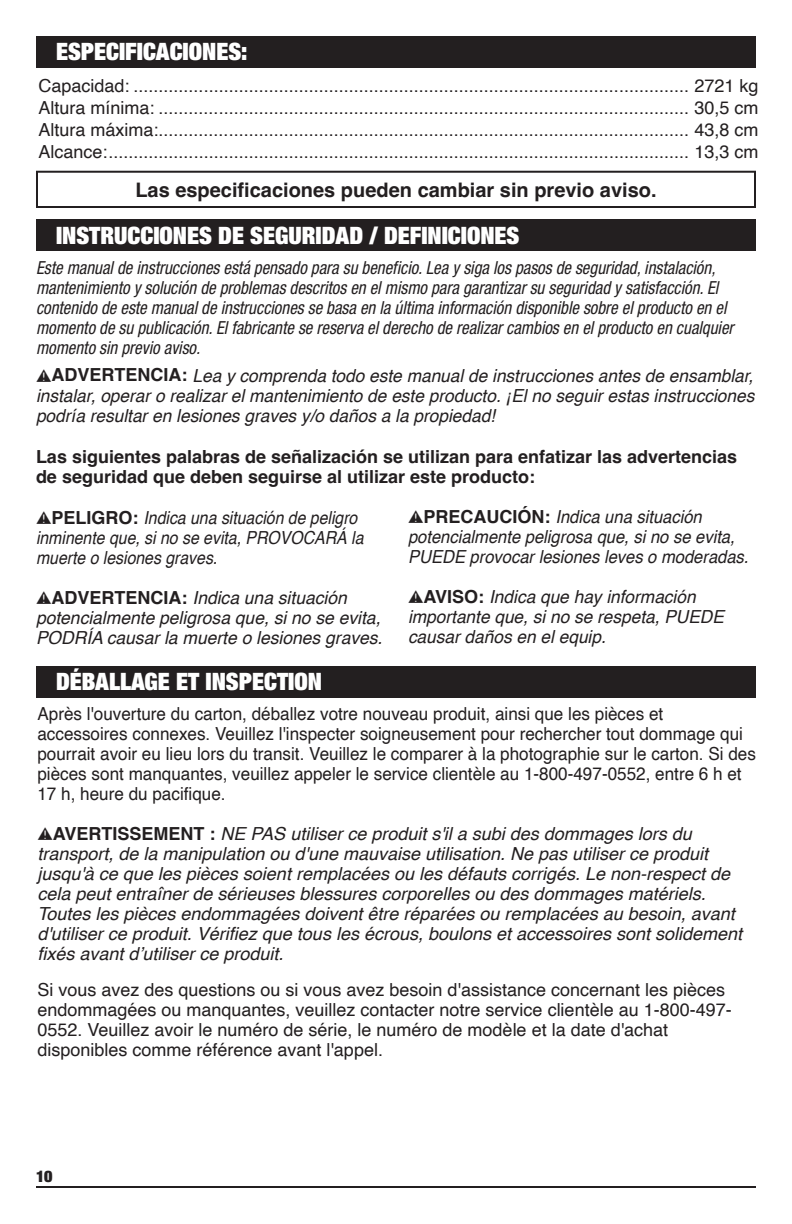
<style>
.page{position:relative;width:792px;height:1224px;background:#fff}
.page>*{position:absolute;margin:0;border:0;box-sizing:border-box;transform-origin:0 0}
.t1{font:900 condensed 24px "Helvetica Neue LT Std";color:#fff}
.t2{font:700 20px "Helvetica";color:#231f20}
.List{font:18px/20px "Helvetica";color:#231f20}
.t3{font:italic 18px/20px "Helvetica";color:#231f20}
.t4{font:italic condensed 18px/20px "Helvetica Neue LT Std";color:#231f20;scale:.94 1}
.List-2{font:18px/20px "Helvetica";color:#231f20;scale:.95 1}
.t5{font:italic 18px/20px "Helvetica";color:#231f20;scale:.96 1}
.t6{font:700 18px/20px "Helvetica";color:#231f20}
.t7{font:italic 18px/20px "Helvetica";color:#231f20;scale:.92 1}
.t8{font:italic 18px/20px "Helvetica";color:#231f20;scale:.88 1}
.t9{font:900 condensed 16px "Helvetica Neue LT Std";color:#231f20}
.s1{font-weight:700;font-style:normal}
</style>
<div class="page">
<hr style="left:36px;top:1186px;width:720px;height:2px;background:#231f20">
<div style="left:36px;top:171px;width:720px;height:37px;border:2px solid #231f20"></div>
<div style="left:36px;top:220px;width:720px;height:31px;background:#231f20"></div>
<div style="left:36px;top:36px;width:720px;height:31px;background:#231f20"></div>
<div style="left:36px;top:667px;width:720px;height:31px;background:#231f20"></div>
<p class="t1" style="left:56px;top:36px;width:193px">ESPECIFICACIONES:</p>
<p class="List" style="left:39px;top:76px;width:721px">Capacidad: ............................................................................................................... 2721 kg</p>
<p class="List" style="left:39px;top:98px;width:722px">Altura mínima: .......................................................................................................... 30,5 cm</p>
<p class="List" style="left:39px;top:120px;width:722px">Altura máxima:.......................................................................................................... 43,8 cm</p>
<p class="List" style="left:39px;top:142px;width:722px">Alcance:.................................................................................................................... 13,3 cm</p>
<p class="t2" style="left:135px;top:178px;width:523px">Las especificaciones pueden cambiar sin previo aviso.</p>
<p class="t1" style="left:56px;top:220px;width:465px">INSTRUCCIONES DE SEGURIDAD / DEFINICIONES</p>
<p class="t4" style="left:36px;top:258px;width:744px">Este manual de instrucciones está pensado para su beneficio. Lea y siga los pasos de seguridad, instalación, mantenimiento y solución de problemas descritos en el mismo para garantizar su seguridad y satisfacción. El contenido de este manual de instrucciones se basa en la última información disponible sobre el producto en el momento de su publicación. El fabricante se reserva el derecho de realizar cambios en el producto en cualquier momento sin previo aviso.</p>
<p class="t5" style="left:36px;top:366px;width:750px;text-align:justify;text-indent:16px"><span class="s1">ADVERTENCIA:</span> Lea y comprenda todo este manual de instrucciones antes de ensamblar, instalar, operar o realizar el mantenimiento de este producto. ¡El no seguir estas instrucciones podría resultar en lesiones graves y/o daños a la propiedad!</p>
<p class="t6" style="left:36px;top:449px;width:703px">Las siguientes palabras de señalización se utilizan para enfatizar las advertencias de seguridad que deben seguirse al utilizar este producto:</p>
<p class="t8" style="left:36px;top:508px;width:374px;text-indent:16px"><span class="s1">PELIGRO:</span> Indica una situación de peligro inminente que, si no se evita, PROVOCARÁ la muerte o lesiones graves.</p>
<p class="t3" style="left:36px;top:588px;width:348px;text-indent:16px"><span class="s1">ADVERTENCIA:</span> Indica una situación potencialmente peligrosa que, si no se evita,<br>PODRÍA causar la muerte o lesiones graves.</p>
<p class="t7" style="left:408px;top:507px;width:372px;text-indent:16px"><span class="s1">PRECAUCIÓN:</span> Indica una situación potencialmente peligrosa que, si no se evita,<br>PUEDE provocar lesiones leves o moderadas.</p>
<p class="t5" style="left:408px;top:587px;width:331px;text-indent:16px"><span class="s1">AVISO:</span> Indica que hay información importante que, si no se respeta, PUEDE causar daños en el equip.</p>
<p class="t1" style="left:56px;top:667px;width:268px">DÉBALLAGE ET INSPECTION</p>
<p class="List-2" style="left:37px;top:704px;width:758px">Après l'ouverture du carton, déballez votre nouveau produit, ainsi que les pièces et accessoires connexes. Veuillez l'inspecter soigneusement pour rechercher tout dommage qui pourrait avoir eu lieu lors du transit. Veuillez le comparer à la photographie sur le carton. Si des pièces sont manquantes, veuillez appeler le service clientèle au 1-800-497-0552, entre 6 h et 17 h, heure du pacifique.</p>
<p class="t3" style="left:37px;top:824px;width:706px;text-indent:16px"><span class="s1">AVERTISSEMENT :</span> NE PAS utiliser ce produit s'il a subi des dommages lors du transport, de la manipulation ou d'une mauvaise utilisation. Ne pas utiliser ce produit jusqu'à ce que les pièces soient remplacées ou les défauts corrigés. Le non-respect de cela peut entraîner de sérieuses blessures corporelles ou des dommages matériels.<br>Toutes les pièces endommagées doivent être réparées ou remplacées au besoin, avant d'utiliser ce produit. Vérifiez que tous les écrous, boulons et accessoires sont solidement fixés avant d’utiliser ce produit.</p>
<p class="List" style="left:37px;top:980px;width:696px">Si vous avez des questions ou si vous avez besoin d'assistance concernant les pièces endommagées ou manquantes, veuillez contacter notre service clientèle au 1-800-497- 0552. Veuillez avoir le numéro de série, le numéro de modèle et la date d'achat disponibles comme référence avant l'appel.</p>
<p class="t9" style="left:36px;top:1166px;width:18px">10</p>
</div>
